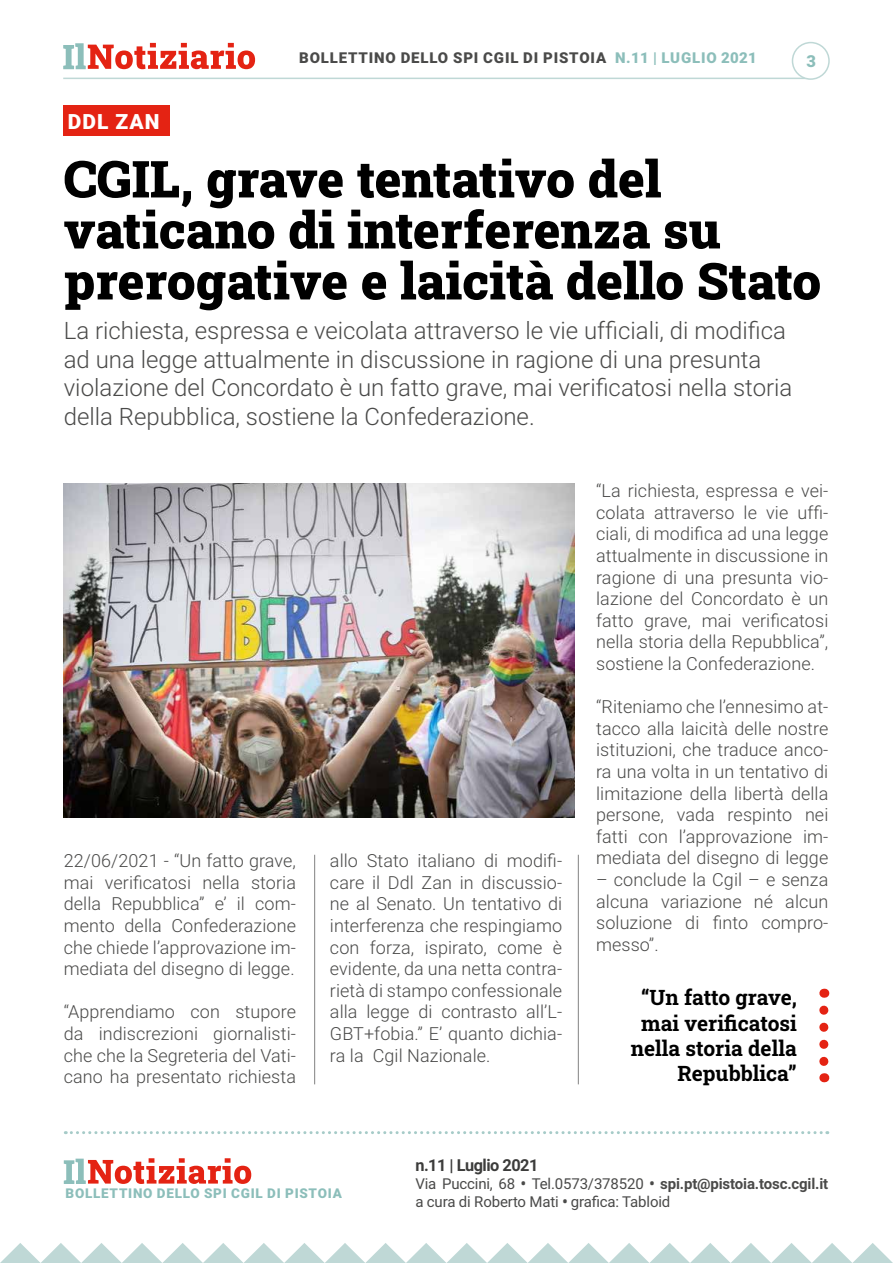
<style>
.page{position:relative;width:893px;height:1263px;background:#fff}
.page>*{position:absolute;margin:0;border:0;box-sizing:border-box;transform-origin:0 0}
.t1{font:900 51px/51px "Roboto Slab";color:#000}
.t2{font:300 24px/28.8px "Roboto";color:#4a4a49}
.t3{font:700 21px/25.2px "Roboto Slab";color:#000;text-align:right}
.t4{font:900 21px "Roboto";letter-spacing:.055em;color:#fff}
.t5{font:300 18px/21.6px "Roboto";letter-spacing:.005em;color:#4a4a49;text-align:justify}
.t6{font:700 16.5px "Roboto";letter-spacing:-.03em;color:#3c3c3b}
.t7{font:900 16.5px "Roboto";color:#8cbeba}
.t8{font:15px/18px "Roboto";letter-spacing:-.01em;color:#4a4a49}
.t9{font:900 15px "Roboto";letter-spacing:.055em;color:#4a4a49}
.t10{font:900 13.5px "Roboto";letter-spacing:.055em;color:#8cbeba}
.s1{color:#8cbeba}
.s2{font-family:"Roboto Slab";font-weight:700}
.s3{font-weight:700}
</style>
<div class="page">
<svg style="left:63px;top:43px;width:192px;height:26px"></svg>
<hr style="left:63px;top:78px;width:748px;height:1px;background:#bfd8d6">
<div style="left:792px;top:42px;width:38px;height:38px;border:2px solid #bfd8d6;border-radius:50%"></div>
<svg style="left:0;top:1243px;width:893px;height:20px"></svg>
<div style="left:63px;top:106px;width:107px;height:30px;background:#e42313"></div>
<svg style="left:819px;top:1010px;width:9px;height:72px"></svg>
<svg style="left:65px;top:1131px;width:763px;height:3px"></svg>
<svg style="left:64px;top:1158px;width:187px;height:26px"></svg>
<img style="left:64px;top:484px;width:510px;height:334px">
<hr style="left:314px;top:855px;width:1px;height:229px;background:#000">
<hr style="left:578px;top:855px;width:1px;height:229px;background:#000">
<p class="t4" style="left:68px;top:107px;width:93px">DDL ZAN</p>
<p class="t9" style="left:299px;top:47px;width:459px">BOLLETTINO DELLO SPI CGIL DI PISTOIA <span class="s1">N.11 | LUGLIO 2021</span></p>
<p class="t7" style="left:806px;top:49px;width:11px">3</p>
<h1 class="t1" style="left:64px;top:152px;width:759px">CGIL, grave tentativo del vaticano di interferenza su prerogative e laicità dello Stato</h1>
<p class="t2" style="left:64px;top:315px;width:730px">La richiesta, espressa e veicolata attraverso le vie ufficiali, di modifica ad una legge attualmente in discussione in ragione di una presunta violazione del Concordato è un fatto grave, mai verificatosi nella storia della Repubblica, sostiene la Confederazione.</p>
<p class="t5" style="left:64px;top:849px;width:234px">22/06/2021 - “Un fatto grave, mai verificatosi nella storia della Repubblica” e’ il com&shy;mento della Confederazione che chiede l’approvazione im&shy;mediata del disegno di legge.</p>
<p class="t5" style="left:64px;top:1000px;width:234px">“Apprendiamo con stupore da indiscrezioni giornalisti&shy;che che la Segreteria del Vati&shy;cano ha presentato richiesta</p>
<p class="t5" style="left:330px;top:849px;width:234px">allo Stato italiano di modifi&shy;care il Ddl Zan in discussio&shy;ne al Senato. Un tentativo di interferenza che respingiamo con forza, ispirato, come è evidente, da una netta contra&shy;rietà di stampo confessionale alla legge di contrasto all’L-GBT+fobia.” E’ quanto dichia&shy;ra la Cgil Nazionale.</p>
<p class="t5" style="left:596px;top:479px;width:234px">“La richiesta, espressa e vei&shy;colata attraverso le vie uffi&shy;ciali, di modifica ad una legge attualmente in discussione in ragione di una presunta vio&shy;lazione del Concordato è un fatto grave, mai verificatosi nella storia della Repubblica”, sostiene la Confederazione.</p>
<p class="t5" style="left:596px;top:695px;width:234px">“Riteniamo che l’ennesimo at&shy;tacco alla laicità delle nostre istituzioni, che traduce anco&shy;ra una volta in un tentativo di limitazione della libertà della persone, vada respinto nei fatti con l’approvazione im&shy;mediata del disegno di legge</p>
<p class="t5" style="left:596px;top:868px;width:234px">– conclude la Cgil – e senza alcuna variazione né alcun soluzione di finto compro&shy;messo”.</p>
<p class="t3" style="left:631px;top:985px;width:168px">“Un fatto grave, mai verificatosi nella storia della<br>Repubblica”</p>
<p class="t10" style="left:66px;top:1184px;width:278px">BOLLETTINO DELLO SPI CGIL DI PISTOIA</p>
<p class="t6" style="left:415px;top:1154px;width:125px">n.11 | Luglio 2021</p>
<p class="t8" style="left:415px;top:1174px;width:414px">Via Puccini, 68 <span class="s2">•</span> Tel.0573/378520 <span class="s2">•</span> <span class="s3">spi.pt@pistoia.tosc.cgil.it </span>a cura di Roberto Mati <span class="s2">•</span> grafica: Tabloid</p>
</div>
